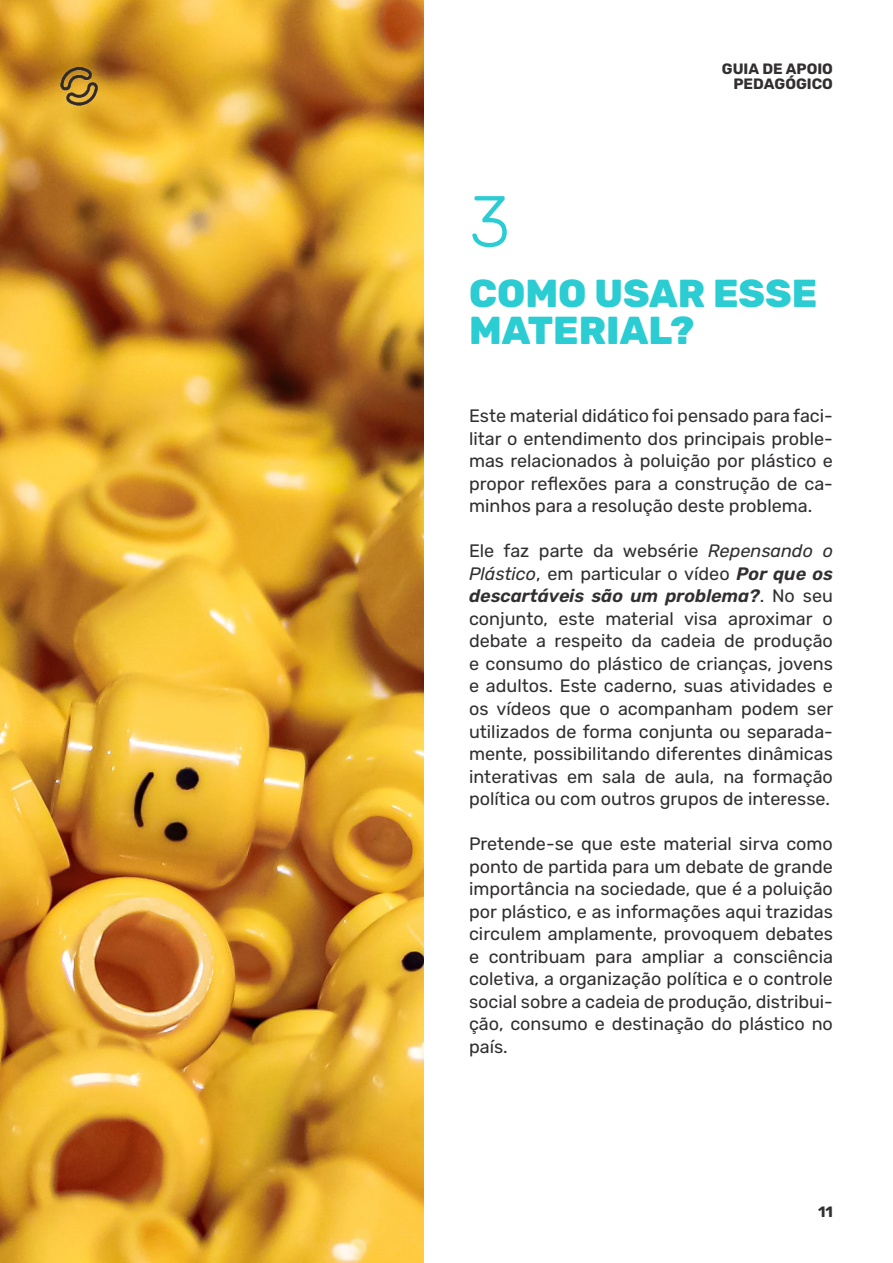
<style>
.page{position:relative;width:893px;height:1263px;background:#fff}
.page>*{position:absolute;margin:0;border:0;box-sizing:border-box;transform-origin:0 0}
.t1{font:300 72px "Rubik";color:#2cccd3}
.t2{font:800 39px/37.5px "Rubik";color:#2cccd3}
.t3{font:18px/22.5px "Rubik";color:#312f30;text-align:justify}
.t4{font:700 15px "Rubik";color:#312f30}
.s1{font-style:italic}
.s2{font-weight:600;font-style:italic}
</style>
<div class="page">
<img style="left:0;top:0;width:424px;height:1263px">
<img style="left:60px;top:67px;width:38px;height:38px">
<p class="t1" style="left:469px;top:181px;width:43px">3</p>
<p class="t4" style="left:722px;top:60px;width:113px">GUIA DE APOIO</p>
<p class="t4" style="left:733px;top:75px;width:101px">PEDAGÓGICO</p>
<p class="t2" style="left:469px;top:275px;width:350px">COMO USAR ESSE<br>MATERIAL?</p>
<p class="t3" style="left:469px;top:405px;width:365px">Este material didático foi pensado para faci&shy;litar o entendimento dos principais proble&shy;mas relacionados à poluição por plástico e propor reflexões para a construção de ca&shy;minhos para a resolução deste problema.</p>
<p class="t3" style="left:469px;top:540px;width:366px">Ele faz parte da websérie <span class="s1">Repensando o Plástico</span>, em particular o vídeo <span class="s2">Por que os descartáveis são um problema?</span>. No seu conjunto, este material visa aproximar o debate a respeito da cadeia de produção e consumo do plástico de crianças, jovens e adultos. Este caderno, suas atividades e os vídeos que o acompanham podem ser utilizados de forma conjunta ou separada&shy;mente, possibilitando diferentes dinâmicas interativas em sala de aula, na formação política ou com outros grupos de interesse.</p>
<p class="t3" style="left:469px;top:833px;width:365px">Pretende-se que este material sirva como ponto de partida para um debate de grande importância na sociedade, que é a poluição por plástico, e as informações aqui trazidas circulem amplamente, provoquem debates e contribuam para ampliar a consciência coletiva, a organização política e o controle social sobre a cadeia de produção, distribui&shy;ção, consumo e destinação do plástico no país.</p>
<p class="t4" style="left:818px;top:1203px;width:16px">11</p>
</div>
